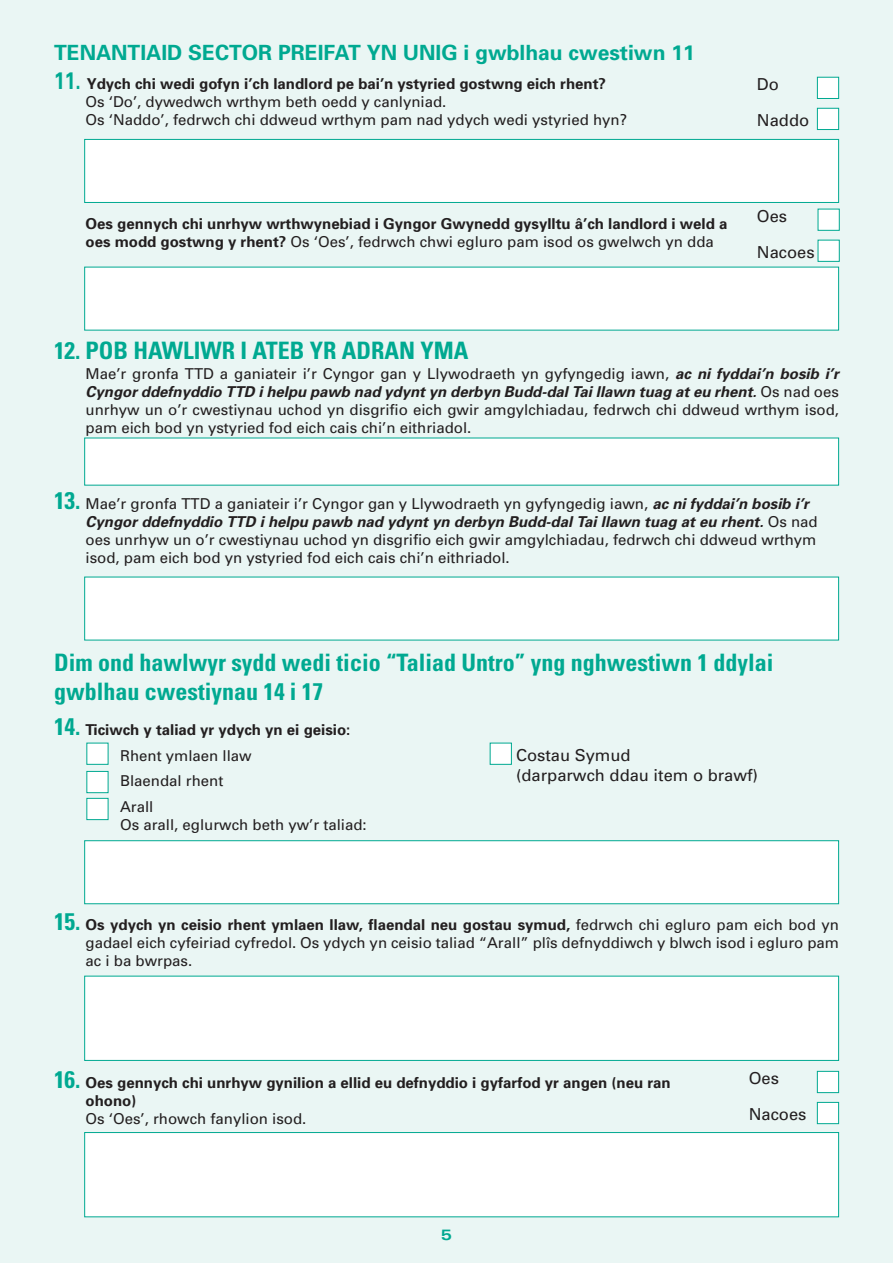
<style>
.page{position:relative;width:893px;height:1263px;background:#eaf6f4}
.page>*{position:absolute;margin:0;border:0;box-sizing:border-box;transform-origin:0 0}
.t1{font:700 condensed 24px/28.8px "Univers";color:#00a991}
.t2{font:700 21px "Univers";color:#00a991}
.t3{font:16.5px "Univers";color:#231f20}
.t4{font:15px/18px "Univers";color:#231f20;text-align:justify}
.t5{font:700 15px/18px "Univers";color:#231f20}
.t6{font:700 expanded 15px "Univers";color:#00a991}
.s1{font-size:24px;color:#00a991}
.s2{font-weight:400}
.s3{font-weight:700;font-style:italic}
.s4{font-weight:700;font-stretch:condensed;font-size:24px;color:#00a991}
.s5{font-stretch:condensed;font-size:24px;color:#00a991}
.s6{font-weight:700}
</style>
<div class="page">
<div style="left:817px;top:77px;width:22px;height:22px;background:#fff;border:1px solid #00a991"></div>
<div style="left:817px;top:108px;width:22px;height:22px;background:#fff;border:1px solid #00a991"></div>
<div style="left:818px;top:209px;width:22px;height:22px;background:#fff;border:1px solid #00a991"></div>
<div style="left:818px;top:240px;width:22px;height:22px;background:#fff;border:1px solid #00a991"></div>
<div style="left:84px;top:139px;width:755px;height:64px;background:#fff;border:1px solid #00a991"></div>
<div style="left:84px;top:267px;width:755px;height:63px;background:#fff"></div>
<div style="left:84px;top:438px;width:755px;height:47px;background:#fff"></div>
<div style="left:84px;top:577px;width:755px;height:63px;background:#fff"></div>
<div style="left:84px;top:840px;width:755px;height:64px;background:#fff;border:1px solid #00a991"></div>
<div style="left:86px;top:743px;width:22px;height:22px;background:#fff"></div>
<div style="left:490px;top:743px;width:22px;height:22px;background:#fff;border:1px solid #00a991"></div>
<div style="left:86px;top:771px;width:22px;height:22px;background:#fff;border:1px solid #00a991"></div>
<div style="left:86px;top:798px;width:22px;height:22px;background:#fff;border:1px solid #00a991"></div>
<div style="left:817px;top:1071px;width:22px;height:22px;background:#fff;border:1px solid #00a991"></div>
<div style="left:817px;top:1102px;width:22px;height:22px;background:#fff;border:1px solid #00a991"></div>
<div style="left:84px;top:976px;width:755px;height:85px;background:#fff;border:1px solid #00a991"></div>
<div style="left:84px;top:1132px;width:755px;height:85px;background:#fff;border:1px solid #00a991"></div>
<p class="t2" style="left:54px;top:39px;width:642px">TENANTIAID SECTOR PREIFAT YN UNIG i gwblhau cwestiwn 11</p>
<p class="t5" style="left:54px;top:74px;width:553px"><span class="s1">11.</span> Ydych chi wedi gofyn i’ch landlord pe bai’n ystyried gostwng eich rhent?</p>
<p class="t4" style="left:86px;top:92px;width:362px">Os ‘Do’, dywedwch wrthym beth oedd y canlyniad.</p>
<p class="t4" style="left:86px;top:110px;width:543px">Os ‘Naddo’, fedrwch chi ddweud wrthym pam nad ydych wedi ystyried hyn?</p>
<p class="t3" style="left:757px;top:74px;width:23px">Do</p>
<p class="t3" style="left:757px;top:110px;width:54px">Naddo</p>
<p class="t5" style="left:86px;top:215px;width:643px">Oes gennych chi unrhyw wrthwynebiad i Gyngor Gwynedd gysylltu â’ch landlord i weld a oes modd gostwng y rhent? <span class="s2">Os ‘Oes’, fedrwch chwi egluro pam isod os gwelwch yn dda</span></p>
<p class="t3" style="left:757px;top:206px;width:32px">Oes</p>
<p class="t3" style="left:757px;top:242px;width:59px">Nacoes</p>
<p class="t1" style="left:54px;top:336px;width:416px">12. POB HAWLIWR I ATEB YR ADRAN YMA</p>
<p class="t4" style="left:86px;top:364px;width:755px">Mae’r gronfa TTD a ganiateir i’r Cyngor gan y Llywodraeth yn gyfyngedig iawn, <span class="s3">ac ni fyddai’n bosib i’r Cyngor ddefnyddio TTD i helpu pawb nad ydynt yn derbyn Budd-dal Tai llawn tuag at eu rhent.</span> Os nad oes unrhyw un o’r cwestiynau uchod yn disgrifio eich gwir amgylchiadau, fedrwch chi ddweud wrthym isod, pam eich bod yn ystyried fod eich cais chi’n eithriadol.</p>
<p class="t4" style="left:86px;top:495px;width:734px;text-align:left;text-indent:-32px"><span class="s4">13.</span> Mae’r gronfa TTD a ganiateir i’r Cyngor gan y Llywodraeth yn gyfyngedig iawn, <span class="s3">ac ni fyddai’n bosib i’r Cyngor ddefnyddio TTD i helpu pawb nad ydynt yn derbyn Budd-dal Tai llawn tuag at eu rhent.</span> Os nad oes unrhyw un o’r cwestiynau uchod yn disgrifio eich gwir amgylchiadau, fedrwch chi ddweud wrthym isod, pam eich bod yn ystyried fod eich cais chi’n eithriadol.</p>
<p class="t1" style="left:54px;top:648px;width:721px">Dim ond hawlwyr sydd wedi ticio “Taliad Untro” yng nghwestiwn 1 ddylai gwblhau cwestiynau 14 i 17</p>
<p class="t5" style="left:54px;top:720px;width:298px"><span class="s5">14.</span> Ticiwch y taliad yr ydych yn ei geisio:</p>
<p class="t4" style="left:120px;top:746px;width:133px">Rhent ymlaen llaw</p>
<p class="t4" style="left:120px;top:772px;width:105px">Blaendal rhent</p>
<p class="t4" style="left:120px;top:797px;width:35px">Arall</p>
<p class="t4" style="left:120px;top:815px;width:248px">Os arall, eglurwch beth yw’r taliad:</p>
<p class="t3" style="left:516px;top:745px;width:116px">Costau Symud</p>
<p class="t3" style="left:516px;top:764px;width:244px">(darparwch ddau item o brawf)</p>
<p class="t4" style="left:86px;top:915px;width:755px;text-indent:-32px"><span class="s4">15.</span> <span class="s6">Os ydych yn ceisio rhent ymlaen llaw, flaendal neu gostau symud,</span> fedrwch chi egluro pam eich bod yn gadael eich cyfeiriad cyfredol. Os ydych yn ceisio taliad “Arall” plîs defnyddiwch y blwch isod i egluro pam ac i ba bwrpas.</p>
<p class="t5" style="left:86px;top:1073px;width:587px;text-indent:-32px"><span class="s5">16.</span> Oes gennych chi unrhyw gynilion a ellid eu defnyddio i gyfarfod yr angen (neu ran ohono)</p>
<p class="t4" style="left:86px;top:1109px;width:222px">Os ‘Oes’, rhowch fanylion isod.</p>
<p class="t6" style="left:441px;top:1226px;width:13px">5</p>
<p class="t3" style="left:749px;top:1068px;width:32px">Oes</p>
<p class="t3" style="left:749px;top:1104px;width:59px">Nacoes</p>
</div>
